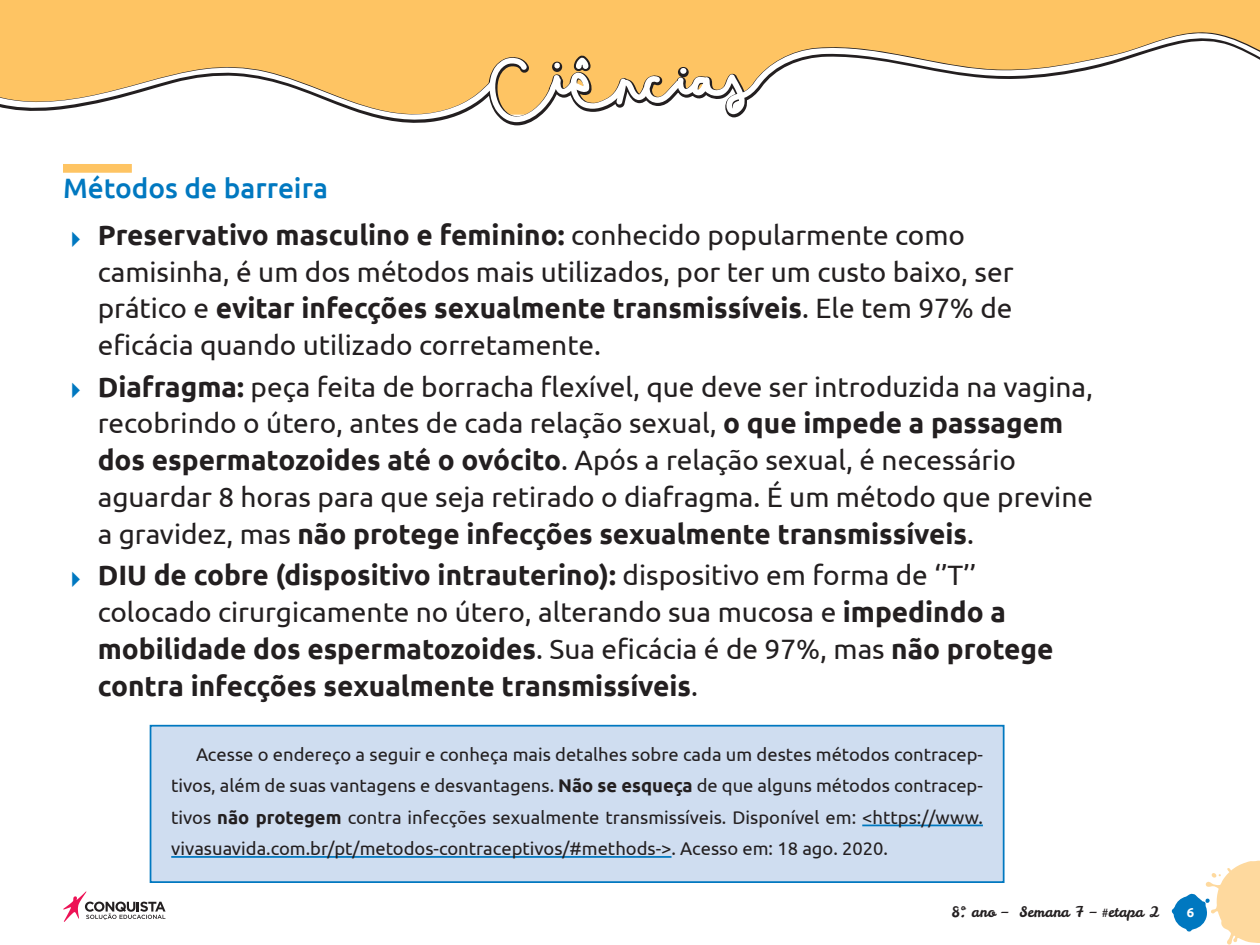
<style>
.page{position:relative;width:1260px;height:945px;background:#fff}
.page>*{position:absolute;margin:0;border:0;box-sizing:border-box;transform-origin:0 0}
.t1{font:28px/36.8px "Ubuntu";color:#231f20}
.t2{font:700 28px/36.8px "Ubuntu";color:#231f20}
._03_Peso_3{font:500 28px "Ubuntu";color:#0078c0}
._02_Box_-_Texto{font:18.38px/31.5px "Ubuntu";color:#231f20;text-align:justify}
.t3{font:14.35px "Leckerli One";color:#231f20}
.t4{font:700 13.12px "Ubuntu";color:#fff}
.s1{font-weight:700}
.s2{font-weight:400}
</style>
<div class="page">
<svg style="left:1172px;top:861px;width:88px;height:84px"></svg>
<svg style="left:63px;top:891px;width:103px;height:31px"></svg>
<div style="left:0;top:0;width:1260px;height:28px;background:#fec463"></div>
<svg style="left:0;top:28px;width:1260px;height:98px"></svg>
<svg style="left:0;top:29px;width:1260px;height:93px;fill:#fec463"></svg>
<svg style="left:574px;top:55px;width:18px;height:18px"></svg>
<div style="left:63px;top:164px;width:69px;height:9px;background:#fec463"></div>
<div style="left:151px;top:726px;width:853px;height:156px;background:#cfddf0"></div>
<hr style="left:862px;top:825px;width:121px;height:1px;background:#0078c0">
<hr style="left:171px;top:856px;width:501px;height:2px;background:#0078c0">
<div style="left:150px;top:725px;width:855px;height:158px;border:2px solid #0078c0"></div>
<p class="_03_Peso_3" style="left:63px;top:170px;width:266px">Métodos de barreira</p>
<p class="t1" style="left:98px;top:216px;width:917px"><span class="s1">Preservativo masculino e feminino:</span> conhecido popularmente como camisinha, é um dos métodos mais utilizados, por ter um custo baixo, ser prático e <span class="s1">evitar infecções sexualmente transmissíveis</span>. Ele tem 97% de eficácia quando utilizado corretamente.</p>
<p class="t1" style="left:98px;top:368px;width:997px"><span class="s1">Diafragma:</span> peça feita de borracha flexível, que deve ser introduzida na vagina, recobrindo o útero, antes de cada relação sexual, <span class="s1">o que impede a passagem dos espermatozoides até o ovócito</span>. Após a relação sexual, é necessário aguardar 8 horas para que seja retirado o diafragma. É um método que previne a gravidez, mas <span class="s1">não protege infecções sexualmente transmissíveis</span>.</p>
<p class="t2" style="left:98px;top:557px;width:957px">DIU de cobre (dispositivo intrauterino): <span class="s2">dispositivo em forma de ‘’T’’ colocado cirurgicamente no útero, alterando sua mucosa e</span> impedindo a mobilidade dos espermatozoides<span class="s2">. Sua eficácia é de 97%, mas</span> não protege contra infecções sexualmente transmissíveis<span class="s2">.</span></p>
<p class="_02_Box_-_Texto" style="left:171px;top:738px;width:813px;text-indent:25px">Acesse o endereço a seguir e conheça mais detalhes sobre cada um destes métodos contracep&shy;tivos, além de suas vantagens e desvantagens. <span class="s1">Não se esqueça</span> de que alguns métodos contracep&shy;tivos <span class="s1">não protegem</span> contra infecções sexualmente transmissíveis. Disponível em: &lt;https://www. vivasuavida.com.br/pt/metodos-contraceptivos/#methods-&gt;. Acesso em: 18 ago. 2020.</p>
<p class="t3" style="left:952px;top:903px;width:210px">8º. ano – Semana 7 – #etapa 2</p>
<p class="t4" style="left:1187px;top:905px;width:9px">6</p>
</div>
